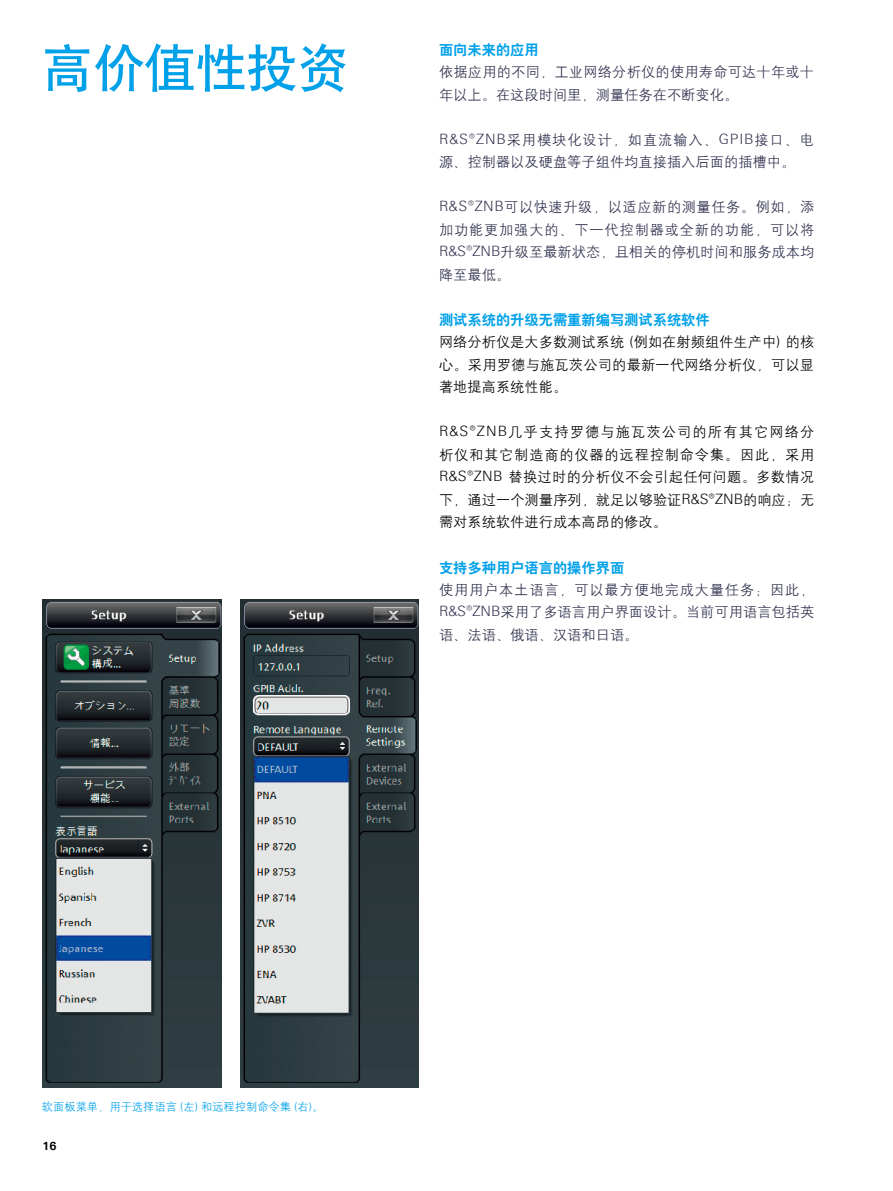
<style>
.page{position:relative;width:893px;height:1191px;background:#fff}
.page>*{position:absolute;margin:0;border:0;box-sizing:border-box;transform-origin:0 0}
.正文{font:51px "H Yb 1 gj";color:#00a1e9}
.正文-2{font:14.25px/22.5px "H Yg 2 gj";color:#30314e}
.正文-3{font:14.25px/22.5px "H Yg 2 gj";color:#000;text-align:justify}
.正文-4{font:14.25px "H Yb 2 gj";color:#00a1e9}
.t1{font:11.25px "H Yg 2 gj";color:#00a1e9}
.t2{font:700 11.25px "Linotype Univers 630";color:#000}
.s1{font-family:"Linotype Univers 330";font-weight:300}
</style>
<div class="page">
<img style="left:240px;top:599px;width:179px;height:488px">
<img style="left:43px;top:599px;width:178px;height:488px">
<p class="正文" style="left:43px;top:42px;width:308px">高价值性投资</p>
<p class="正文-4" style="left:439px;top:43px;width:101px">面向未来的应用</p>
<p class="正文-2" style="left:439px;top:61px;width:377px">依据应用的不同，工业网络分析仪的使用寿命可达十年或十年以上。在这段时间里，测量任务在不断变化。</p>
<p class="正文-2" style="left:439px;top:128px;width:377px"><span class="s1">R&amp;S®ZNB</span>采用模块化设计，如直流输入、<span class="s1">GPIB</span>接口、电源、控制器以及硬盘等子组件均直接插入后面的插槽中。</p>
<p class="正文-2" style="left:439px;top:196px;width:377px;text-align:justify"><span class="s1">R&amp;S®ZNB</span>可以快速升级，以适应新的测量任务。例如，添加功能更加强大的、下一代控制器或全新的功能，可以将<span class="s1">R&amp;S®ZNB</span>升级至最新状态，且相关的停机时间和服务成本均降至最低。</p>
<p class="正文-4" style="left:439px;top:313px;width:272px">测试系统的升级无需重新编写测试系统软件</p>
<p class="正文-3" style="left:439px;top:331px;width:377px">网络分析仪是大多数测试系统 <span class="s1">(</span>例如在射频组件生产中<span class="s1">)</span> 的核心。采用罗德与施瓦茨公司的最新一代网络分析仪，可以显著地提高系统性能。</p>
<p class="正文-3" style="left:439px;top:421px;width:377px"><span class="s1">R&amp;S®ZNB</span>几乎支持罗德与施瓦茨公司的所有其它网络分析仪和其它制造商的仪器的远程控制命令集。因此，采用<span class="s1">R&amp;S®ZNB</span> 替换过时的分析仪不会引起任何问题。多数情况下，通过一个测量序列，就足以够验证<span class="s1">R&amp;S®ZNB</span>的响应；无需对系统软件进行成本高昂的修改。</p>
<p class="正文-4" style="left:439px;top:560px;width:187px">支持多种用户语言的操作界面</p>
<p class="正文-2" style="left:439px;top:578px;width:377px;text-align:justify">使用用户本土语言，可以最方便地完成大量任务；因此，<span class="s1">R&amp;S®ZNB</span>采用了多语言用户界面设计。当前可用语言包括英语、法语、俄语、汉语和日语。</p>
<p class="t1" style="left:42px;top:1101px;width:283px">软面板菜单，用于选择语言 <span class="s1">(</span>左<span class="s1">)</span> 和远程控制命令集 <span class="s1">(</span>右<span class="s1">)</span>。</p>
<p class="t2" style="left:43px;top:1139px;width:16px">16</p>
</div>
